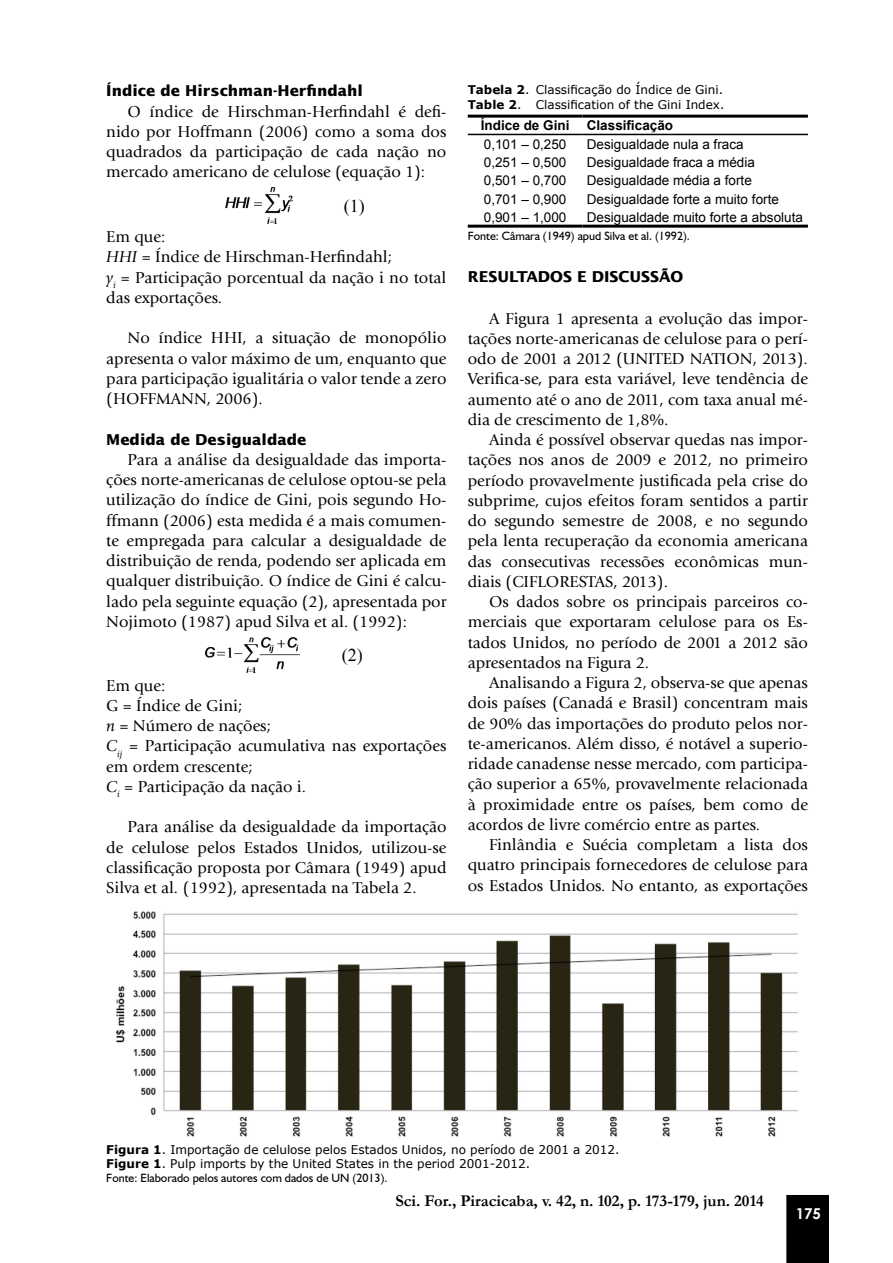
<style>
.page{position:relative;width:893px;height:1263px;background:#fff}
.page>*{position:absolute;margin:0;border:0;box-sizing:border-box;transform-origin:0 0}
.Texto{font:18px "Times New Roman";color:#000}
.Texto-2{font:16.5px/20.2px "Giovanni";color:#000;text-align:justify}
.Texto-Não_Identado{font:16.5px/20.2px "Giovanni";color:#000}
.t1{font:700 16.5px "Garamond";color:#000}
.Subtitulo_2{font:700 15px "Lucida Sans";color:#000}
.Subtítulo{font:700 15px "Lucida Sans";color:#000}
.Autores{font:700 15px "Century Gothic";color:#fff}
.Texto-Tabela{font:13.5px "Arial";color:#000}
.Texto-Tabela-2{font:700 13.5px "Arial";color:#000}
.Titulo_Figuras_Tabel{font:12px "Verdana";color:#000}
.Legendas{font:12px "Humanist 521 BT";color:#000}
.s1{font-style:italic}
.s2{font-weight:700}
</style>
<div class="page">
<div style="left:786px;top:1195px;width:43px;height:68px;background:#000"></div>
<img style="left:225px;top:188px;width:68px;height:36px">
<img style="left:206px;top:637px;width:93px;height:35px">
<hr style="left:468px;top:115px;width:115px;height:3px;background:#000">
<hr style="left:583px;top:115px;width:225px;height:3px;background:#000">
<hr style="left:468px;top:225px;width:115px;height:3px;background:#000">
<hr style="left:583px;top:225px;width:225px;height:3px;background:#000">
<hr style="left:468px;top:134px;width:115px;height:1px;background:#000">
<hr style="left:583px;top:134px;width:225px;height:1px;background:#000">
<img style="left:115px;top:911px;width:683px;height:226px">
<p class="Subtitulo_2" style="left:106px;top:82px;width:258px">Índice de Hirschman-Herfindahl</p>
<p class="Texto-2" style="left:106px;top:101px;width:342px;text-indent:21px">O índice de Hirschman-Herfindahl é defi&shy;nido por Hoffmann (2006) como a soma dos quadrados da participação de cada nação no mercado americano de celulose (equação 1):</p>
<p class="Texto" style="left:344px;top:194px;width:22px">(1)</p>
<p class="Texto-Não_Identado" style="left:106px;top:227px;width:60px">Em que:</p>
<p class="Texto-Não_Identado" style="left:106px;top:247px;width:287px"><span class="s1">HHI</span> = Índice de Hirschman-Herfindahl;</p>
<p class="Texto-Não_Identado" style="left:106px;top:267px;width:342px"><span class="s1">y</span><sub>i</sub> = Participação porcentual da nação i no total das exportações.</p>
<p class="Texto-2" style="left:106px;top:328px;width:342px;text-indent:21px">No índice HHI, a situação de monopólio apresenta o valor máximo de um, enquanto que para participação igualitária o valor tende a zero (HOFFMANN, 2006).</p>
<p class="Subtitulo_2" style="left:106px;top:431px;width:202px">Medida de Desigualdade</p>
<p class="Texto-2" style="left:106px;top:449px;width:342px;text-indent:21px">Para a análise da desigualdade das importa&shy;ções norte-americanas de celulose optou-se pela utilização do índice de Gini, pois segundo Ho&shy;ffmann (2006) esta medida é a mais comumen&shy;te empregada para calcular a desigualdade de distribuição de renda, podendo ser aplicada em qualquer distribuição. O índice de Gini é calcu&shy;lado pela seguinte equação (2), apresentada por Nojimoto (1987) apud Silva et al. (1992):</p>
<p class="Texto" style="left:342px;top:643px;width:22px">(2)</p>
<p class="Texto-Não_Identado" style="left:106px;top:675px;width:60px">Em que:</p>
<p class="Texto-Não_Identado" style="left:106px;top:695px;width:137px">G = Índice de Gini;</p>
<p class="Texto-Não_Identado" style="left:106px;top:716px;width:166px"><span class="s1">n</span> = Número de nações;</p>
<p class="Texto-Não_Identado" style="left:106px;top:736px;width:342px"><span class="s1">C</span><sub>ij</sub> = Participação acumulativa nas exportações em ordem crescente;</p>
<p class="Texto-Não_Identado" style="left:106px;top:776px;width:201px"><span class="s1">C</span><sub>i</sub> = Participação da nação i.</p>
<p class="Texto-2" style="left:106px;top:817px;width:342px;text-indent:21px">Para análise da desigualdade da importação de celulose pelos Estados Unidos, utilizou-se classificação proposta por Câmara (1949) apud Silva et al<span class="s1">.</span> (1992), apresentada na Tabela 2.</p>
<p class="Titulo_Figuras_Tabel" style="left:468px;top:82px;width:257px"><span class="s2">Tabela 2</span>. Classificação do Índice de Gini.</p>
<p class="Titulo_Figuras_Tabel" style="left:468px;top:96px;width:258px"><span class="s2">Table 2</span>. Classification of the Gini Index.</p>
<p class="Texto-Tabela-2" style="left:481px;top:116px;width:90px">Índice de Gini</p>
<p class="Texto-Tabela-2" style="left:587px;top:116px;width:88px">Classificação</p>
<p class="Texto-Tabela" style="left:484px;top:135px;width:84px">0,101 – 0,250</p>
<p class="Texto-Tabela" style="left:587px;top:135px;width:158px">Desigualdade nula a fraca</p>
<p class="Texto-Tabela" style="left:484px;top:153px;width:84px">0,251 – 0,500</p>
<p class="Texto-Tabela" style="left:587px;top:153px;width:170px">Desigualdade fraca a média</p>
<p class="Texto-Tabela" style="left:484px;top:172px;width:84px">0,501 – 0,700</p>
<p class="Texto-Tabela" style="left:587px;top:172px;width:167px">Desigualdade média a forte</p>
<p class="Texto-Tabela" style="left:484px;top:190px;width:84px">0,701 – 0,900</p>
<p class="Texto-Tabela" style="left:587px;top:190px;width:194px">Desigualdade forte a muito forte</p>
<p class="Texto-Tabela" style="left:484px;top:208px;width:84px">0,901 – 1,000</p>
<p class="Texto-Tabela" style="left:587px;top:208px;width:218px">Desigualdade muito forte a absoluta</p>
<p class="Legendas" style="left:468px;top:229px;width:224px">Fonte: Câmara (1949) apud Silva et al. (1992).</p>
<p class="Subtítulo" style="left:468px;top:268px;width:217px">RESULTADOS E DISCUSSÃO</p>
<p class="Texto-2" style="left:468px;top:308px;width:342px;text-indent:21px">A Figura 1 apresenta a evolução das impor&shy;tações norte-americanas de celulose para o perí&shy;odo de 2001 a 2012 (UNITED NATION, 2013).<br>Verifica-se, para esta variável, leve tendência de aumento até o ano de 2011, com taxa anual mé&shy;dia de crescimento de 1,8%.</p>
<p class="Texto-2" style="left:468px;top:430px;width:342px;text-indent:21px">Ainda é possível observar quedas nas impor&shy;tações nos anos de 2009 e 2012, no primeiro período provavelmente justificada pela crise do subprime, cujos efeitos foram sentidos a partir do segundo semestre de 2008, e no segundo pela lenta recuperação da economia americana das consecutivas recessões econômicas mun&shy;diais (CIFLORESTAS, 2013).</p>
<p class="Texto-2" style="left:468px;top:592px;width:342px;text-indent:21px">Os dados sobre os principais parceiros co&shy;merciais que exportaram celulose para os Es&shy;tados Unidos, no período de 2001 a 2012 são apresentados na Figura 2.</p>
<p class="Texto-2" style="left:468px;top:673px;width:342px;text-indent:21px">Analisando a Figura 2, observa-se que apenas dois países (Canadá e Brasil) concentram mais de 90% das importações do produto pelos nor&shy;te-americanos. Além disso, é notável a superio&shy;ridade canadense nesse mercado, com participa&shy;ção superior a 65%, provavelmente relacionada à proximidade entre os países, bem como de acordos de livre comércio entre as partes.</p>
<p class="Texto-2" style="left:468px;top:835px;width:342px;text-indent:21px">Finlândia e Suécia completam a lista dos quatro principais fornecedores de celulose para os Estados Unidos. No entanto, as exportações</p>
<p class="Titulo_Figuras_Tabel" style="left:106px;top:1141px;width:515px"><span class="s2">Figura 1</span>. Importação de celulose pelos Estados Unidos, no período de 2001 a 2012.</p>
<p class="Titulo_Figuras_Tabel" style="left:106px;top:1155px;width:425px"><span class="s2">Figure 1</span>. Pulp imports by the United States in the period 2001-2012.</p>
<p class="Legendas" style="left:106px;top:1171px;width:283px">Fonte: Elaborado pelos autores com dados de UN (2013).</p>
<p class="t1" style="left:395px;top:1189px;width:370px">Sci. For., Piracicaba, v. 42, n. 102, p. 173-179, jun. 2014</p>
<p class="Autores" style="left:796px;top:1202px;width:27px">175</p>
</div>
